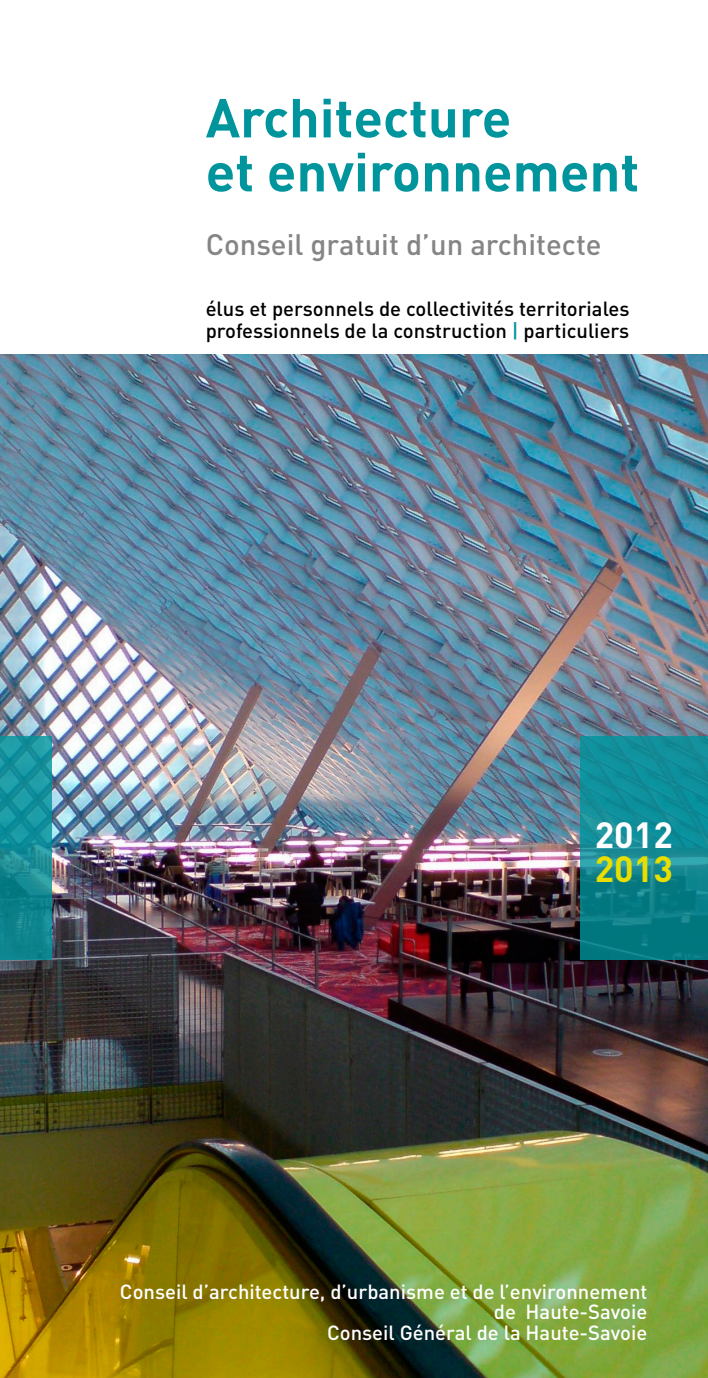
<style>
.page{position:relative;width:708px;height:1378px;background:#fff}
.page>*{position:absolute;margin:0;border:0;box-sizing:border-box;transform-origin:0 0}
._1_recto_titre{font:700 54px/54px "DIN";color:#00949d}
._0_recto_2011{font:700 36px "DIN";color:#fff}
._0_recto_2011-2{font:700 36px "DIN";color:#e8df00}
._2_recto_soustitre{font:500 29.25px "DIN";color:#868485}
._3_recto_Conseil{font:500 20.25px/20.2px "DIN";color:#fff;text-align:right}
._3_recto_participant{font:500 20.25px/22.5px "DIN";color:#000}
.s1{color:#00949d}
</style>
<div class="page">
<img style="left:0;top:354px;width:708px;height:1024px">
<svg style="left:0;top:737px;width:51px;height:223px"></svg>
<svg style="left:580px;top:737px;width:128px;height:223px"></svg>
<p class="_1_recto_titre" style="left:206px;top:89px;width:435px">Architecture<br>et environnement</p>
<p class="_2_recto_soustitre" style="left:206px;top:226px;width:397px">Conseil gratuit d’un architecte</p>
<p class="_3_recto_participant" style="left:206px;top:296px;width:425px">élus et personnels de collectivités territoriales professionnels de la construction <span class="s1">|</span> particuliers</p>
<p class="_0_recto_2011" style="left:595px;top:811px;width:80px">2012</p>
<p class="_0_recto_2011-2" style="left:595px;top:845px;width:80px">2013</p>
<p class="_3_recto_Conseil" style="left:120px;top:1281px;width:529px">Conseil d’architecture, d’urbanisme et de l’environnement de Haute-Savoie</p>
<p class="_3_recto_Conseil" style="left:327px;top:1321px;width:322px">Conseil Général de la Haute-Savoie</p>
<p class="_3_recto_Conseil" style="left:494px;top:1320px;width:24px">de</p>
</div>
